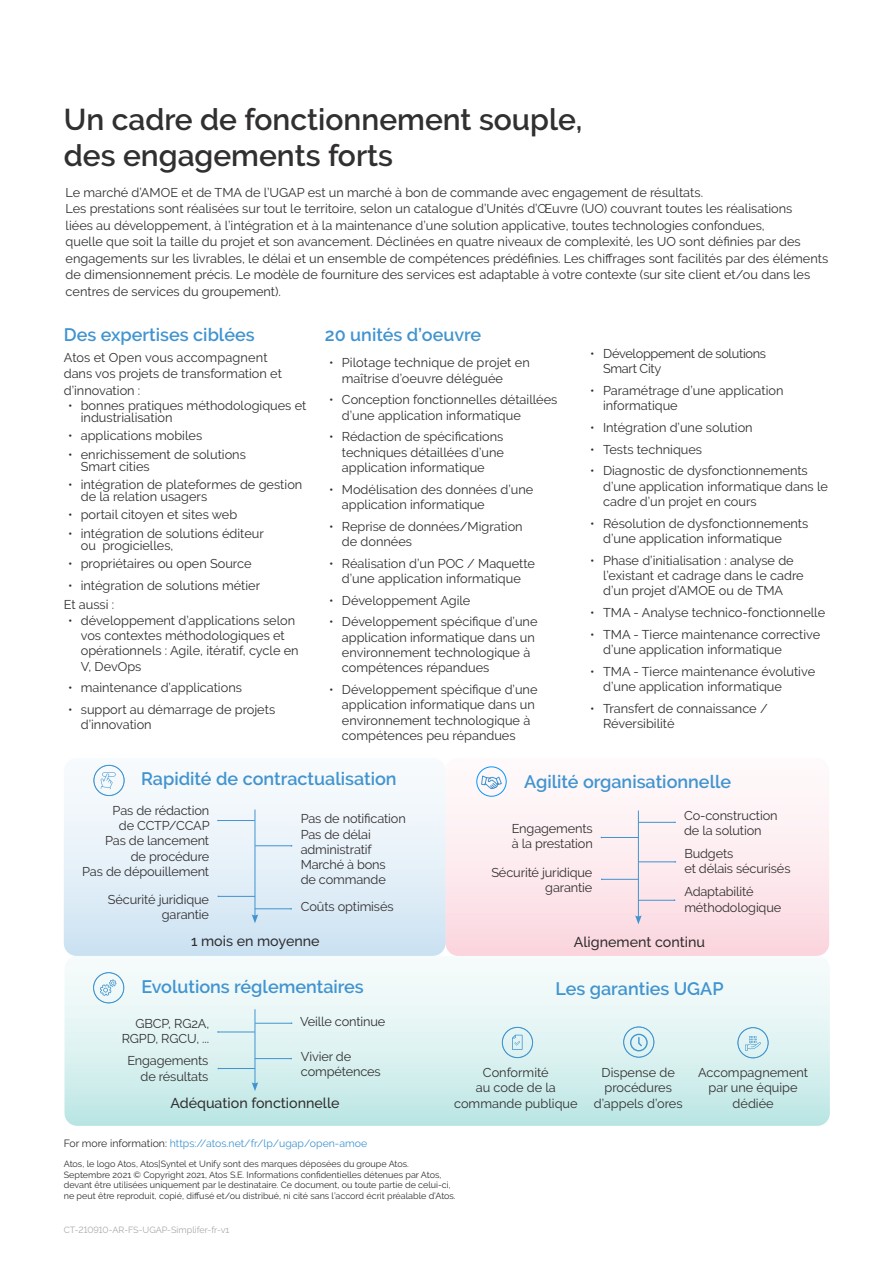
<style>
.page{position:relative;width:893px;height:1263px;background:#fff}
.page>*{position:absolute;margin:0;border:0;box-sizing:border-box;transform-origin:0 0}
.t1{font:600 30px/36px "Raleway";color:#312f30}
.t2{font:600 18px "Raleway";color:#4194d0}
.t3{font:500 14.25px "Raleway";color:#312f30}
.t4{font:12.75px/15.3px "Raleway";color:#312f30}
.t5{font:12.75px/15.3px "Raleway";letter-spacing:-.025em;color:#312f30}
.t6{font:10.5px "Raleway";color:#4194d0}
.t7{font:9px/10.8px "Raleway";color:#312f30}
.t8{font:9px "Raleway";color:#a8a9ad}
.s1{color:#312f30}
</style>
<div class="page">
<div style="left:445px;top:758px;width:384px;height:198px;background:linear-gradient(to bottom,#fefdfd,#fbd8e0);border-radius:13px"></div>
<div style="left:64px;top:758px;width:381px;height:198px;background:linear-gradient(to bottom,#fcfdfe,#cee3f3);border-radius:13px"></div>
<div style="left:64px;top:956px;width:766px;height:170px;background:linear-gradient(to bottom,#fcfefd,#bfe7e5);border-radius:13px"></div>
<hr style="left:255px;top:809px;width:1px;height:108px;background:#4194d0">
<svg style="left:252px;top:914px;width:6px;height:9px"></svg>
<hr style="left:255px;top:845px;width:37px;height:1px;background:#4194d0">
<hr style="left:218px;top:820px;width:37px;height:1px;background:#4194d0">
<hr style="left:218px;top:896px;width:37px;height:1px;background:#4194d0">
<hr style="left:255px;top:908px;width:36px;height:1px;background:#4194d0">
<hr style="left:638px;top:810px;width:1px;height:108px;background:#4194d0">
<svg style="left:635px;top:915px;width:7px;height:9px"></svg>
<hr style="left:639px;top:822px;width:36px;height:1px;background:#4194d0">
<hr style="left:601px;top:837px;width:37px;height:1px;background:#4194d0">
<hr style="left:602px;top:879px;width:36px;height:1px;background:#4194d0">
<hr style="left:638px;top:900px;width:37px;height:1px;background:#4194d0">
<hr style="left:639px;top:861px;width:36px;height:1px;background:#4194d0">
<hr style="left:255px;top:1009px;width:1px;height:76px;background:#4194d0">
<svg style="left:252px;top:1082px;width:6px;height:9px"></svg>
<hr style="left:255px;top:1023px;width:37px;height:1px;background:#4194d0">
<hr style="left:218px;top:1032px;width:37px;height:1px;background:#4194d0">
<hr style="left:218px;top:1068px;width:37px;height:1px;background:#4194d0">
<hr style="left:255px;top:1058px;width:36px;height:1px;background:#4194d0">
<svg style="left:93px;top:972px;width:31px;height:31px"></svg>
<svg style="left:93px;top:765px;width:32px;height:31px"></svg>
<svg style="left:737px;top:1027px;width:32px;height:31px"></svg>
<svg style="left:623px;top:1026px;width:31px;height:32px"></svg>
<div style="left:476px;top:766px;width:31px;height:31px;border:1px solid #0596ff;border-radius:50%"></div>
<svg style="left:481px;top:776px;width:21px;height:13px"></svg>
<svg style="left:502px;top:1027px;width:31px;height:31px"></svg>
<h1 class="t1" style="left:64px;top:102px;width:520px">Un cadre de fonctionnement souple, des engagements forts</h1>
<p class="t4" style="left:66px;top:184px;width:764px;line-height:16.5px">Le marché d’AMOE et de TMA de l’UGAP est un marché à bon de commande avec engagement de résultats.<br>Les prestations sont réalisées sur tout le territoire, selon un catalogue d’Unités d’Œuvre (UO) couvrant toutes les réalisations<br>liées au développement, à l’intégration et à la maintenance d’une solution applicative, toutes technologies confondues,<br>quelle que soit la taille du projet et son avancement. Déclinées en quatre niveaux de complexité, les UO sont définies par des engagements sur les livrables, le délai et un ensemble de compétences prédéfinies. Les chiffrages sont facilités par des éléments de dimensionnement précis. Le modèle de fourniture des services est adaptable à votre contexte (sur site client et/ou dans les centres de services du groupement).</p>
<h2 class="t2" style="left:64px;top:324px;width:192px">Des expertises ciblées</h2>
<p class="t4" style="left:64px;top:349px;width:220px;line-height:16.5px">Atos et Open vous accompagnent dans vos projets de transformation et d’innovation :</p>
<p class="t4" style="left:81px;top:399px;width:227px;line-height:12px;text-indent:-13px">• bonnes pratiques méthodologiques et industrialisation</p>
<p class="t4" style="left:68px;top:428px;width:136px">• applications mobiles</p>
<p class="t4" style="left:81px;top:448px;width:167px;line-height:12px;text-indent:-13px">• enrichissement de solutions<br>Smart cities</p>
<p class="t4" style="left:81px;top:478px;width:223px;line-height:12px;text-indent:-13px">• intégration de plateformes de gestion de la relation usagers</p>
<p class="t4" style="left:68px;top:507px;width:171px">• portail citoyen et sites web</p>
<p class="t4" style="left:81px;top:527px;width:185px;line-height:12px;text-indent:-13px">• intégration de solutions éditeur ou progicielles,</p>
<p class="t4" style="left:68px;top:556px;width:185px">• propriétaires ou open Source</p>
<p class="t4" style="left:64px;top:575px;width:198px;line-height:19.5px;text-indent:4px">• intégration de solutions métier<br>Et aussi :</p>
<p class="t4" style="left:81px;top:612px;width:219px;text-indent:-13px">• développement d’applications selon vos contextes méthodologiques et opérationnels : Agile, itératif, cycle en<br>V, DevOps</p>
<p class="t4" style="left:68px;top:680px;width:175px">• maintenance d’applications</p>
<p class="t4" style="left:81px;top:702px;width:196px;text-indent:-13px">• support au démarrage de projets d’innovation</p>
<h2 class="t2" style="left:325px;top:325px;width:158px">20 unités d’oeuvre</h2>
<p class="t4" style="left:342px;top:355px;width:189px;text-indent:-13px">• Pilotage technique de projet en maîtrise d’oeuvre déléguée</p>
<p class="t4" style="left:342px;top:392px;width:217px;text-indent:-13px">• Conception fonctionnelles détaillées d’une application informatique</p>
<p class="t4" style="left:342px;top:429px;width:164px;text-align:justify;text-indent:-13px">• Rédaction de spécifications techniques détaillées d’une application informatique</p>
<p class="t4" style="left:342px;top:481px;width:193px;text-indent:-13px">• Modélisation des données d’une application informatique</p>
<p class="t4" style="left:342px;top:518px;width:182px;text-indent:-13px">• Reprise de données/Migration de données</p>
<p class="t4" style="left:329px;top:555px;width:207px;text-align:center">• Réalisation d’un POC / Maquette d’une application informatique</p>
<p class="t4" style="left:329px;top:592px;width:143px">• Développement Agile</p>
<p class="t4" style="left:342px;top:614px;width:197px;text-indent:-13px">• Développement spécifique d’une application informatique dans un environnement technologique à compétences répandues</p>
<p class="t4" style="left:342px;top:682px;width:197px;text-indent:-13px">• Développement spécifique d’une application informatique dans un environnement technologique à compétences peu répandues</p>
<p class="t5" style="left:603px;top:346px;width:164px;text-indent:-13px">• Développement de solutions<br>Smart City</p>
<p class="t4" style="left:603px;top:383px;width:182px;text-indent:-13px">• Paramétrage d’une application informatique</p>
<p class="t4" style="left:590px;top:420px;width:164px">• Intégration d’une solution</p>
<p class="t4" style="left:590px;top:441px;width:113px">• Tests techniques</p>
<p class="t4" style="left:603px;top:463px;width:226px;text-indent:-13px">• Diagnostic de dysfonctionnements d’une application informatique dans le cadre d’un projet en cours</p>
<p class="t4" style="left:603px;top:515px;width:207px;text-indent:-13px">• Résolution de dysfonctionnements d’une application informatique</p>
<p class="t4" style="left:603px;top:552px;width:202px;text-indent:-13px">• Phase d’initialisation : analyse de l’existant et cadrage dans le cadre d’un projet d’AMOE ou de TMA</p>
<p class="t4" style="left:590px;top:605px;width:236px">• TMA - Analyse technico-fonctionnelle</p>
<p class="t4" style="left:603px;top:626px;width:219px;text-indent:-13px">• TMA - Tierce maintenance corrective d’une application informatique</p>
<p class="t4" style="left:603px;top:663px;width:214px;text-indent:-13px">• TMA - Tierce maintenance évolutive d’une application informatique</p>
<p class="t4" style="left:603px;top:700px;width:166px;text-indent:-13px">• Transfert de connaissance /<br>Réversibilité</p>
<h2 class="t2" style="left:141px;top:769px;width:257px">Rapidité de contractualisation</h2>
<h2 class="t2" style="left:524px;top:771px;width:209px">Agilité organisationnelle</h2>
<p class="t4" style="left:82px;top:803px;width:129px;text-align:right">Pas de rédaction<br>de CCTP/CCAP<br>Pas de lancement<br>de procédure<br>Pas de dépouillement</p>
<p class="t4" style="left:301px;top:811px;width:107px">Pas de notification<br>Pas de délai administratif<br>Marché à bons<br>de commande</p>
<p class="t4" style="left:301px;top:899px;width:94px">Coûts optimisés</p>
<p class="t4" style="left:108px;top:891px;width:103px;text-align:right">Sécurité juridique garantie</p>
<p class="t4" style="left:512px;top:820px;width:83px">Engagements à la prestation</p>
<p class="t4" style="left:491px;top:865px;width:103px;text-align:right">Sécurité juridique garantie</p>
<p class="t4" style="left:684px;top:808px;width:95px">Co-construction de la solution</p>
<p class="t4" style="left:684px;top:846px;width:108px">Budgets<br>et délais sécurisés</p>
<p class="t4" style="left:684px;top:884px;width:98px">Adaptabilité méthodologique</p>
<p class="t3" style="left:191px;top:933px;width:130px">1 mois en moyenne</p>
<p class="t3" style="left:574px;top:934px;width:133px">Alignement continu</p>
<h2 class="t2" style="left:141px;top:976px;width:224px">Evolutions réglementaires</h2>
<h2 class="t2" style="left:556px;top:978px;width:169px">Les garanties UGAP</h2>
<p class="t4" style="left:300px;top:1014px;width:87px">Veille continue</p>
<p class="t4" style="left:122px;top:1016px;width:89px;text-align:right">GBCP, RG2A,<br>RGPD, RGCU, ...</p>
<p class="t4" style="left:127px;top:1053px;width:83px;text-align:right">Engagements de résultats</p>
<p class="t4" style="left:301px;top:1049px;width:81px">Vivier de compétences</p>
<p class="t3" style="left:170px;top:1095px;width:171px">Adéquation fonctionnelle</p>
<p class="t6" style="left:64px;top:1137px;width:305px"><span class="s1">For more information:</span> https://atos.net/fr/lp/ugap/open-amoe</p>
<p class="t4" style="left:454px;top:1065px;width:125px;text-align:center">Conformité<br>au code de la commande publique</p>
<p class="t7" style="left:64px;top:1158px;width:393px">Atos, le logo Atos, Atos|Syntel et Unify sont des marques déposées du groupe Atos.<br>Septembre 2021 © Copyright 2021, Atos S.E. Informations confidentielles détenues par Atos, devant être utilisées uniquement par le destinataire. Ce document, ou toute partie de celui-ci, ne peut être reproduit, copié, diffusé et/ou distribué, ni cité sans l’accord écrit préalable d’Atos.</p>
<p class="t8" style="left:64px;top:1224px;width:167px">CT-210910-AR-FS-UGAP-Simplifer-fr-v1</p>
<p class="t4" style="left:594px;top:1065px;width:90px;text-align:center">Dispense de procédures d’appels d’ores</p>
<p class="t4" style="left:698px;top:1065px;width:112px;text-align:center">Accompagnement par une équipe dédiée</p>
</div>
